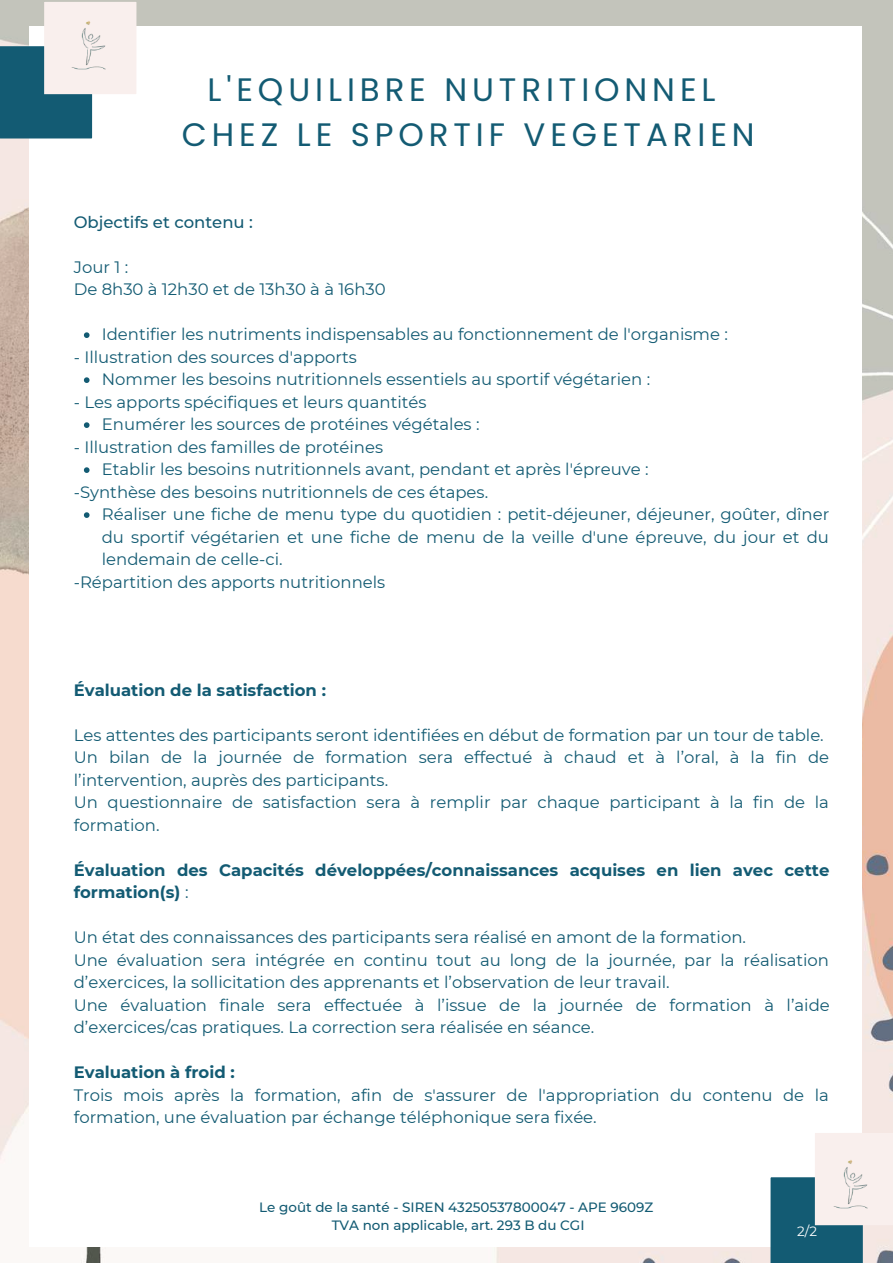
<style>
.page{position:relative;width:893px;height:1264px;background:#fff}
.page>*{position:absolute;margin:0;border:0;box-sizing:border-box;transform-origin:0 0}
.t1{font:32.4px/45px "Poppins";letter-spacing:.15em;color:#135b73;text-align:center}
.t2{font:16.5px/22.5px "Montserrat";color:#135b73}
.t3{font:700 16.5px/22.5px "Montserrat";color:#135b73}
.t4{font:500 16.5px "Montserrat";color:#135b73}
.t5{font:500 13.5px/18px "Montserrat";color:#135b73;text-align:center}
.t6{font:13.5px "Montserrat";color:#fff}
.s1{font-weight:400}
</style>
<div class="page">
<img style="left:0;top:0;width:892px;height:1262px">
<div style="left:29px;top:27px;width:832px;height:1219px;background:#fff"></div>
<div style="left:0;top:46px;width:92px;height:92px;background:#135b73"></div>
<div style="left:44px;top:2px;width:92px;height:92px;background:#f9efed"></div>
<div style="left:770px;top:1177px;width:92px;height:85px;background:#135b73"></div>
<div style="left:814px;top:1132px;width:78px;height:93px;background:#f9efed"></div>
<img style="left:71px;top:21px;width:35px;height:49px">
<img style="left:833px;top:1160px;width:35px;height:49px">
<svg style="left:84px;top:332px;width:5px;height:6px"></svg>
<svg style="left:84px;top:377px;width:5px;height:6px"></svg>
<svg style="left:84px;top:422px;width:5px;height:6px"></svg>
<svg style="left:84px;top:467px;width:5px;height:6px"></svg>
<svg style="left:84px;top:512px;width:5px;height:6px"></svg>
<h1 class="t1" style="left:182px;top:68px;width:574px">L'EQUILIBRE NUTRITIONNEL<br>CHEZ LE SPORTIF VEGETARIEN</h1>
<p class="t4" style="left:74px;top:212px;width:181px">Objectifs et contenu :</p>
<p class="t2" style="left:74px;top:255px;width:313px">Jour 1 :<br>De 8h30 à 12h30 et de 13h30 à à 16h30</p>
<p class="t2" style="left:102px;top:323px;width:627px">Identifier les nutriments indispensables au fonctionnement de l'organisme :</p>
<p class="t2" style="left:102px;top:368px;width:550px">Nommer les besoins nutritionnels essentiels au sportif végétarien :</p>
<p class="t2" style="left:102px;top:413px;width:379px">Enumérer les sources de protéines végétales :</p>
<p class="t2" style="left:102px;top:458px;width:548px">Etablir les besoins nutritionnels avant, pendant et après l'épreuve :</p>
<p class="t2" style="left:102px;top:503px;width:729px;text-align:justify">Réaliser une fiche de menu type du quotidien : petit-déjeuner, déjeuner, goûter, dîner du sportif végétarien et une fiche de menu de la veille d'une épreuve, du jour et du lendemain de celle-ci.</p>
<p class="t2" style="left:74px;top:345px;width:284px">- Illustration des sources d'apports</p>
<p class="t2" style="left:74px;top:390px;width:354px">- Les apports spécifiques et leurs quantités</p>
<p class="t2" style="left:74px;top:435px;width:311px">- Illustration des familles de protéines</p>
<p class="t2" style="left:74px;top:480px;width:416px">-Synthèse des besoins nutritionnels de ces étapes.</p>
<p class="t2" style="left:74px;top:570px;width:313px">-Répartition des apports nutritionnels</p>
<p class="t3" style="left:74px;top:678px;width:254px">Évaluation de la satisfaction :</p>
<p class="t2" style="left:74px;top:723px;width:757px">Les attentes des participants seront identifiées en début de formation par un tour de table.<br>Un bilan de la journée de formation sera effectué à chaud et à l’oral, à la fin de l’intervention, auprès des participants.<br>Un questionnaire de satisfaction sera à remplir par chaque participant à la fin de la formation.</p>
<p class="t3" style="left:74px;top:858px;width:757px">Évaluation des Capacités développées/connaissances acquises en lien avec cette formation(s) <span class="s1">:</span></p>
<p class="t2" style="left:74px;top:926px;width:757px">Un état des connaissances des participants sera réalisé en amont de la formation.<br>Une évaluation sera intégrée en continu tout au long de la journée, par la réalisation d’exercices, la sollicitation des apprenants et l’observation de leur travail.<br>Une évaluation finale sera effectuée à l’issue de la journée de formation à l’aide d’exercices/cas pratiques. La correction sera réalisée en séance.</p>
<p class="t3" style="left:74px;top:1060px;width:162px">Evaluation à froid :</p>
<p class="t2" style="left:74px;top:1083px;width:756px">Trois mois après la formation, afin de s'assurer de l'appropriation du contenu de la formation, une évaluation par échange téléphonique sera fixée.</p>
<p class="t5" style="left:259px;top:1198px;width:395px">Le goût de la santé - SIREN 43250537800047 - APE 9609Z<br>TVA non applicable, art. 293 B du CGI</p>
<p class="t6" style="left:797px;top:1222px;width:21px">2/2</p>
</div>
